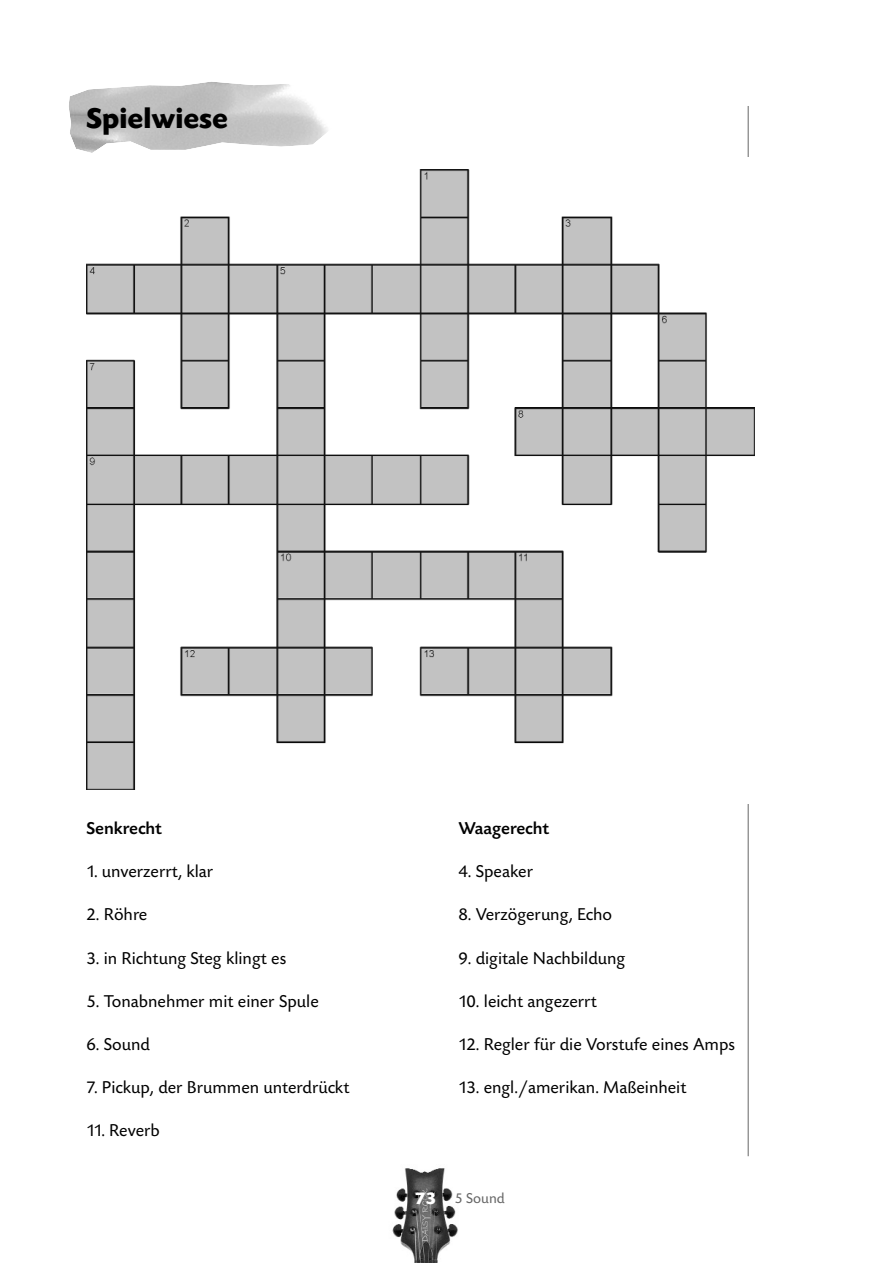
<style>
.page{position:relative;width:893px;height:1263px;background:#fff}
.page>*{position:absolute;margin:0;border:0;box-sizing:border-box;transform-origin:0 0}
.t1{font:700 30px "Today SB";color:#000}
.t2{font:18px "Today SB";color:#000}
.t3{font:500 18px "Today SB";color:#000}
.t4{font:15px "Today SB";color:#666}
.s1{font-weight:700;font-size:18px;color:#fff}
</style>
<div class="page">
<hr style="left:747px;top:106px;width:1px;height:1050px;background:#666">
<img style="left:392px;top:1168px;width:66px;height:95px">
<img style="left:69px;top:82px;width:259px;height:71px">
<div style="left:65px;top:157px;width:796px;height:647px;background:#fff"></div>
<img style="left:86px;top:170px;width:668px;height:619px">
<h1 class="t1" style="left:86px;top:106px;width:143px">Spielwiese</h1>
<p class="t3" style="left:86px;top:821px;width:77px">Senkrecht</p>
<p class="t2" style="left:86px;top:863px;width:128px">1. unverzerrt, klar</p>
<p class="t2" style="left:86px;top:907px;width:62px">2. Röhre</p>
<p class="t2" style="left:86px;top:950px;width:201px">3. in Richtung Steg klingt es</p>
<p class="t2" style="left:86px;top:993px;width:234px">5. Tonabnehmer mit einer Spule</p>
<p class="t2" style="left:86px;top:1036px;width:65px">6. Sound</p>
<p class="t2" style="left:86px;top:1079px;width:264px">7. Pickup, der Brummen unterdrückt</p>
<p class="t2" style="left:86px;top:1123px;width:75px">11. Reverb</p>
<p class="t3" style="left:458px;top:821px;width:92px">Waagerecht</p>
<p class="t2" style="left:458px;top:863px;width:76px">4. Speaker</p>
<p class="t2" style="left:458px;top:907px;width:155px">8. Verzögerung, Echo</p>
<p class="t2" style="left:458px;top:950px;width:168px">9. digitale Nachbildung</p>
<p class="t2" style="left:458px;top:993px;width:140px">10. leicht angezerrt</p>
<p class="t2" style="left:458px;top:1036px;width:278px">12. Regler für die Vorstufe eines Amps</p>
<p class="t2" style="left:458px;top:1079px;width:230px">13. engl./amerikan. Maßeinheit</p>
<p class="t4" style="left:415px;top:1192px;width:91px"><span class="s1">73</span> 5 Sound</p>
</div>
